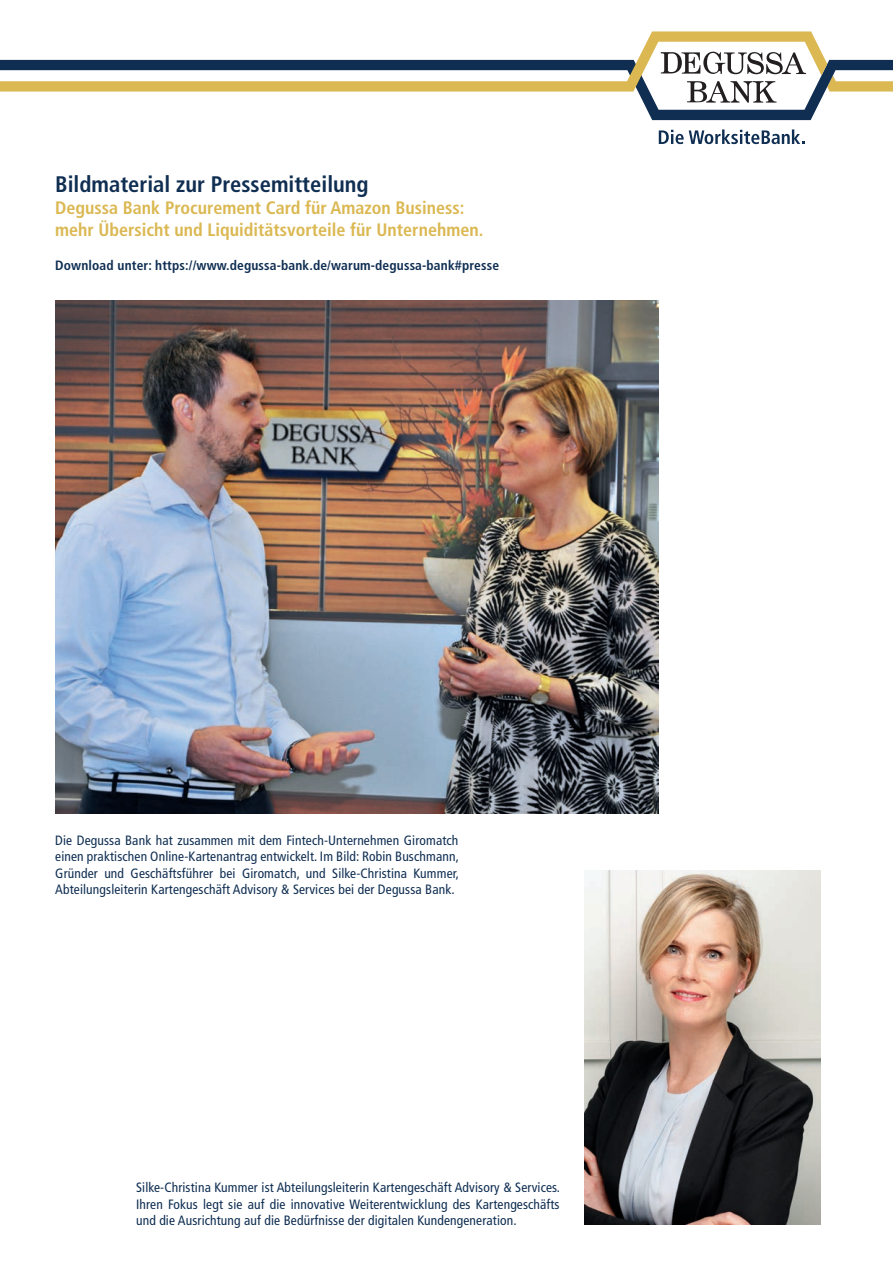
<style>
.page{position:relative;width:893px;height:1263px;background:#fff}
.page>*{position:absolute;margin:0;border:0;box-sizing:border-box;transform-origin:0 0}
.t1{font:700 condensed 22.5px "Frutiger";color:#0f2e52}
.t2{font:700 condensed 18px/21.6px "Frutiger";color:#dbb852}
.t3{font:condensed 13.5px/16.2px "Frutiger";letter-spacing:.01em;color:#0f2e52;text-align:justify}
.t4{font:700 condensed 13.5px "Frutiger";letter-spacing:.01em;color:#0f2e52}
</style>
<div class="page">
<svg style="left:638px;top:60px;width:255px;height:60px"></svg>
<svg style="left:0;top:31px;width:827px;height:61px"></svg>
<svg style="left:659px;top:129px;width:145px;height:15px"></svg>
<img style="left:55px;top:301px;width:603px;height:513px">
<img style="left:585px;top:871px;width:236px;height:354px">
<h1 class="t1" style="left:55px;top:171px;width:315px">Bildmaterial zur Pressemitteilung</h1>
<h2 class="t2" style="left:55px;top:197px;width:430px">Degussa Bank Procurement Card für Amazon Business: mehr Übersicht und Liquiditätsvorteile für Unternehmen.</h2>
<p class="t4" style="left:55px;top:257px;width:445px">Download unter: https://www.degussa-bank.de/warum-degussa-bank#presse</p>
<p class="t3" style="left:55px;top:832px;width:405px">Die Degussa Bank hat zusammen mit dem Fintech-Unternehmen Giromatch einen praktischen Online-Kartenantrag entwickelt. Im Bild: Robin Buschmann, Gründer und Geschäftsführer bei Giromatch, und Silke-Christina Kummer, Abteilungsleiterin Kartengeschäft Advisory &amp; Services bei der Degussa Bank.</p>
<p class="t3" style="left:136px;top:1179px;width:426px">Silke-Christina Kummer ist Abteilungsleiterin Kartengeschäft Advisory &amp; Services.<br>Ihren Fokus legt sie auf die innovative Weiterentwicklung des Kartengeschäfts und die Ausrichtung auf die Bedürfnisse der digitalen Kundengeneration.</p>
</div>
